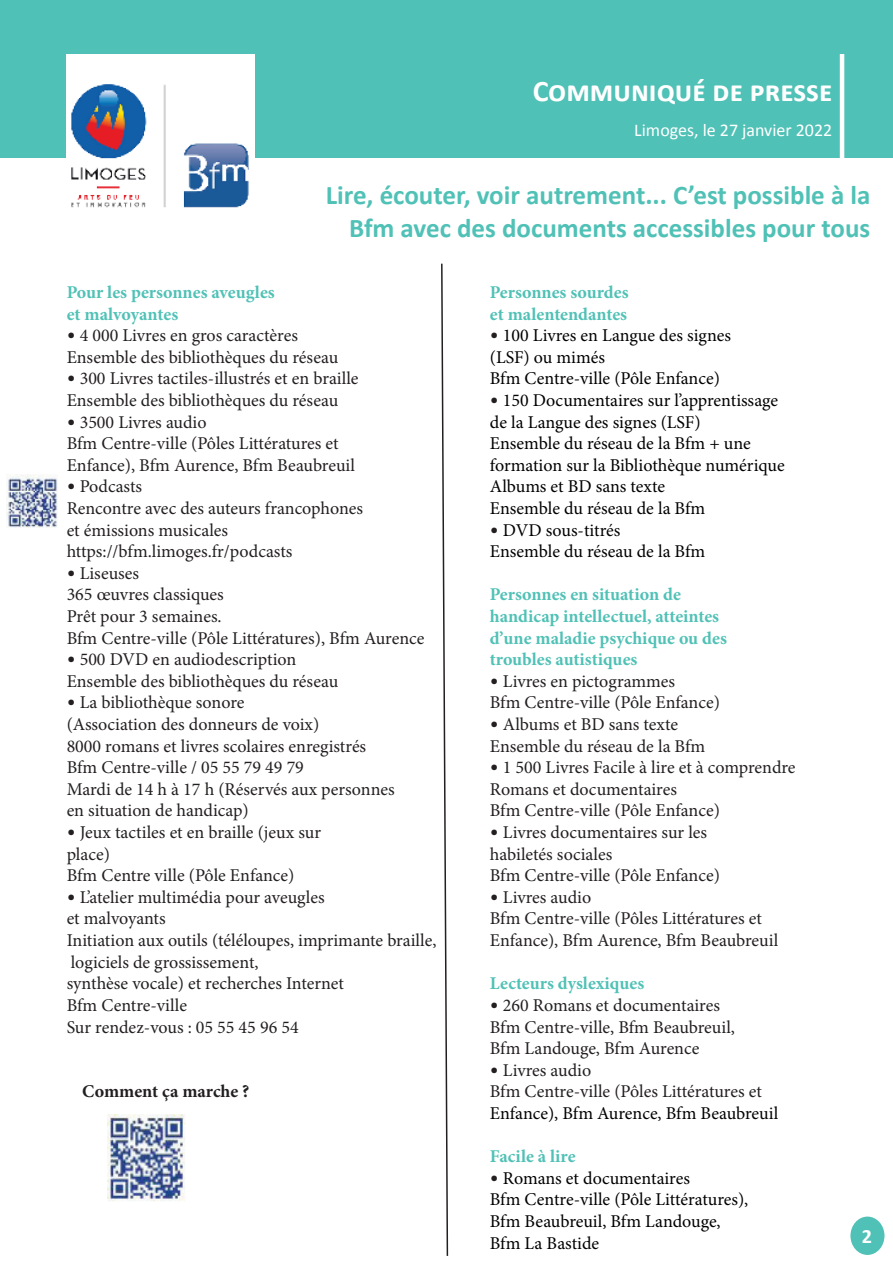
<style>
.page{position:relative;width:893px;height:1263px;background:#fff}
.page>*{position:absolute;margin:0;border:0;box-sizing:border-box;transform-origin:0 0}
.t1{font:700 30px "Calibri";color:#fff}
.t2{font:700 27px/32.4px "Calibri";color:#50c1b6;text-align:right}
.t3{font:700 20.25px "Calibri";color:#fff}
.t4{font:18px/21.6px "Minion Pro";color:#231f20}
.t5{font:18px/21.6px "Minion Pro";color:#000}
.t6{font:700 18px/21.6px "Minion Pro";color:#50c1b6}
.t7{font:18px "Calibri";color:#fff}
.t8{font:700 18px "Minion Pro";color:#231f20}
.s1{font-family:"Calibri"}
.s2{font-family:"Calibri";color:#231f20}
</style>
<div class="page">
<div style="left:0;top:0;width:893px;height:157px;background:#50c1b6"></div>
<hr style="left:840px;top:54px;width:4px;height:112px;background:#fff">
<div style="left:67px;top:54px;width:188px;height:156px;background:#fff"></div>
<img style="left:71px;top:84px;width:178px;height:124px">
<div style="left:850px;top:1216px;width:34px;height:39px;background:#50c1b6;border-radius:50%"></div>
<img style="left:7px;top:474px;width:51px;height:54px">
<svg style="left:441px;top:263px;width:8px;height:993px"></svg>
<img style="left:108px;top:1115px;width:77px;height:86px">
<h1 class="t1" style="left:533px;top:70px;width:301px">Communiqué de presse</h1>
<p class="t7" style="left:634px;top:117px;width:200px">Limoges, le 27 janvier 2022</p>
<h2 class="t2" style="left:326px;top:178px;width:546px">Lire, écouter, voir autrement... C’est possible à la<br>Bfm avec des documents accessibles pour tous</h2>
<p class="t6" style="left:67px;top:281px;width:210px">Pour les personnes aveugles et malvoyantes</p>
<p class="t4" style="left:67px;top:325px;width:273px"><span class="s1">•</span> 4 000 Livres en gros caractères<br>Ensemble des bibliothèques du réseau</p>
<p class="t4" style="left:67px;top:368px;width:293px"><span class="s1">•</span> 300 Livres tactiles-illustrés et en braille<br>Ensemble des bibliothèques du réseau</p>
<p class="t4" style="left:67px;top:411px;width:290px"><span class="s1">•</span> 3500 Livres audio<br>Bfm Centre-ville (Pôles Littératures et<br>Enfance), Bfm Aurence, Bfm Beaubreuil</p>
<p class="t4" style="left:67px;top:476px;width:298px"><span class="s1">•</span> Podcasts<br>Rencontre avec des auteurs francophones et émissions musicales https://bfm.limoges.fr/podcasts</p>
<p class="t4" style="left:67px;top:562px;width:359px"><span class="s1">•</span> Liseuses<br>365 œuvres classiques<br>Prêt pour 3 semaines.<br>Bfm Centre-ville (Pôle Littératures), Bfm Aurence</p>
<p class="t4" style="left:67px;top:649px;width:273px"><span class="s1">•</span> 500 DVD en audiodescription<br>Ensemble des bibliothèques du réseau</p>
<p class="t4" style="left:67px;top:692px;width:330px"><span class="s1">•</span> La bibliothèque sonore<br>(Association des donneurs de voix)<br>8000 romans et livres scolaires enregistrés Bfm Centre-ville / 05 55 79 49 79<br>Mardi de 14 h à 17 h (Réservés aux personnes en situation de handicap)</p>
<p class="t4" style="left:67px;top:822px;width:256px"><span class="s1">•</span> Jeux tactiles et en braille (jeux sur place)<br>Bfm Centre ville (Pôle Enfance)</p>
<p class="t4" style="left:67px;top:886px;width:371px"><span class="s1">•</span> L’atelier multimédia pour aveugles<br>et malvoyants<br>Initiation aux outils (téléloupes, imprimante braille, logiciels de grossissement,<br>synthèse vocale) et recherches Internet<br>Bfm Centre-ville<br>Sur rendez-vous : 05 55 45 96 54</p>
<p class="t8" style="left:82px;top:1079px;width:169px">Comment ça marche ?</p>
<p class="t6" style="left:490px;top:281px;width:140px">Personnes sourdes et malentendantes</p>
<p class="t5" style="left:490px;top:325px;width:243px"><span class="s2">•</span> 100 Livres en Langue des signes (LSF) ou mimés<br>Bfm Centre-ville (Pôle Enfance)</p>
<p class="t5" style="left:490px;top:390px;width:296px"><span class="s2">•</span> 150 Documentaires sur l’apprentissage de la Langue des signes (LSF)<br>Ensemble du réseau de la Bfm + une formation sur la Bibliothèque numérique<br>Albums et BD sans texte<br>Ensemble du réseau de la Bfm</p>
<p class="t5" style="left:490px;top:519px;width:217px"><span class="s2">•</span> DVD sous-titrés<br>Ensemble du réseau de la Bfm</p>
<p class="t6" style="left:490px;top:584px;width:239px">Personnes en situation de handicap intellectuel, atteintes d’une maladie psychique ou des troubles autistiques</p>
<p class="t4" style="left:490px;top:670px;width:232px"><span class="s1">•</span> Livres en pictogrammes<br>Bfm Centre-ville (Pôle Enfance)</p>
<p class="t4" style="left:490px;top:714px;width:217px"><span class="s1">•</span> Albums et BD sans texte<br>Ensemble du réseau de la Bfm</p>
<p class="t4" style="left:490px;top:757px;width:307px"><span class="s1">•</span> 1 500 Livres Facile à lire et à comprendre<br>Romans et documentaires<br>Bfm Centre-ville (Pôle Enfance)</p>
<p class="t4" style="left:490px;top:822px;width:232px"><span class="s1">•</span> Livres documentaires sur les habiletés sociales<br>Bfm Centre-ville (Pôle Enfance)</p>
<p class="t4" style="left:490px;top:886px;width:290px"><span class="s1">•</span> Livres audio<br>Bfm Centre-ville (Pôles Littératures et<br>Enfance), Bfm Aurence, Bfm Beaubreuil</p>
<p class="t6" style="left:490px;top:972px;width:156px">Lecteurs dyslexiques</p>
<p class="t4" style="left:490px;top:994px;width:247px"><span class="s1">•</span> 260 Romans et documentaires<br>Bfm Centre-ville, Bfm Beaubreuil,<br>Bfm Landouge, Bfm Aurence</p>
<p class="t4" style="left:490px;top:1059px;width:273px"><span class="s1">•</span> Livres audio<br>Bfm Centre-ville (Pôles Littératures et</p>
<p class="t5" style="left:490px;top:1102px;width:290px">Enfance), Bfm Aurence, Bfm Beaubreuil</p>
<p class="t6" style="left:490px;top:1145px;width:87px">Facile à lire</p>
<p class="t5" style="left:490px;top:1167px;width:260px"><span class="s2">•</span> Romans et documentaires<br>Bfm Centre-ville (Pôle Littératures),<br>Bfm Beaubreuil, Bfm Landouge,<br>Bfm La Bastide</p>
<p class="t3" style="left:862px;top:1222px;width:12px">2</p>
</div>
